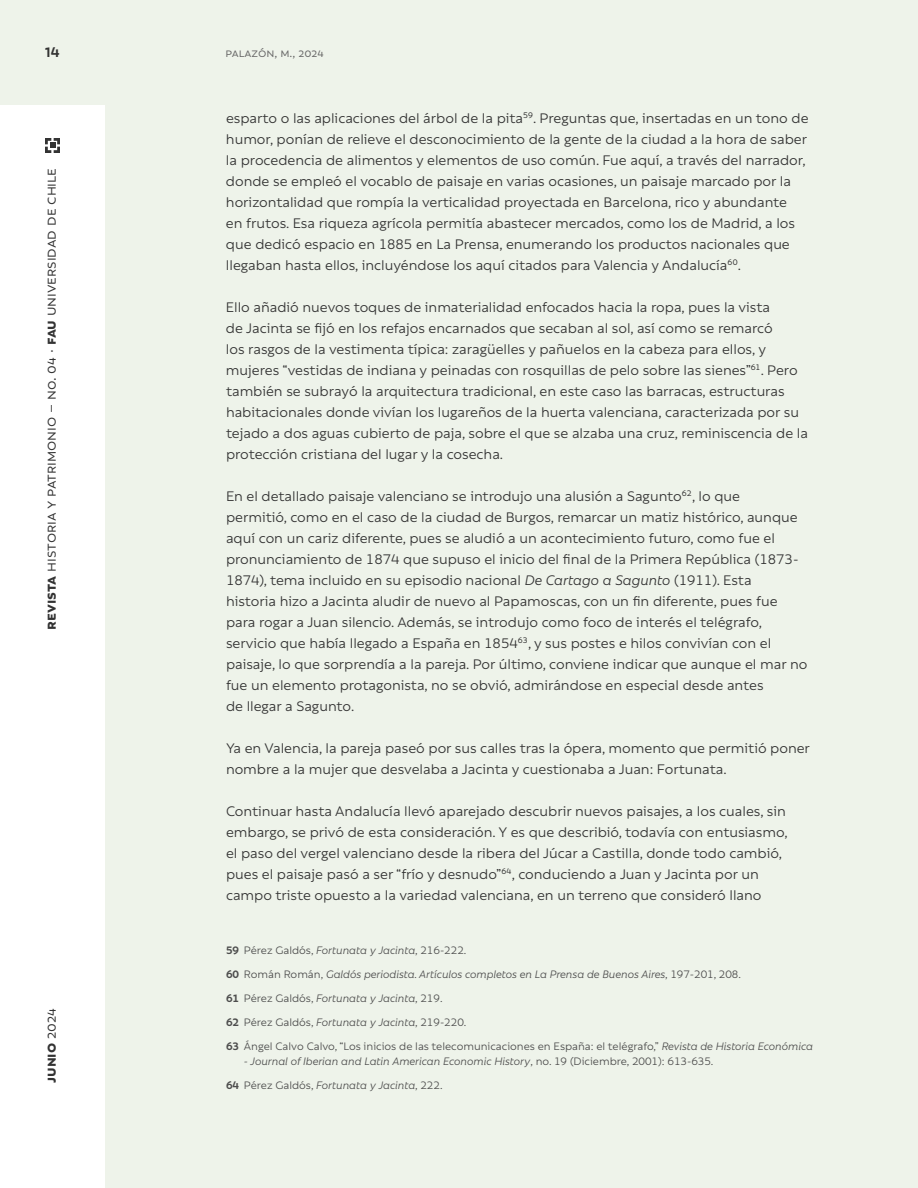
<style>
.page{position:relative;width:918px;height:1188px;background:#eef3ea}
.page>*{position:absolute;margin:0;border:0;box-sizing:border-box;transform-origin:0 0}
.t1{font:16.5px "Rebrand Txt";color:#333}
.t2{font:700 16.5px "Rebrand Txt";color:#333}
.t3{font:15px/21px "Rebrand Txt";color:#333}
.t4{font:700 15px "Rebrand Txt";color:#333}
.t5{font:13.5px "Rebrand Txt";color:#666}
.t6{font:11.7px/24px "Rebrand Txt";color:#4d4d4d}
.t7{font:italic 11.7px/24px "Rebrand Txt";color:#4d4d4d}
.s1{font-weight:700}
.s2{font-weight:400}
.s3{font-style:italic}
.s4{font-style:normal}
.s5{font-weight:700;font-style:normal}
</style>
<div class="page">
<div style="left:0;top:105px;width:105px;height:1083px;background:#fff"></div>
<svg style="left:45px;top:138px;width:15px;height:15px"></svg>
<p class="t4" style="left:45px;top:43px;width:16px">14</p>
<p class="t5" style="left:225px;top:45px;width:100px">palazón, m., 2024</p>
<p class="t1" style="left:42px;top:630px;width:463px;rotate:-90deg"><span class="s1">revista</span> historia y patrimonio – no. 04 · <span class="s1">fau</span> universidad de chile</p>
<p class="t2" style="left:41px;top:1083px;width:76px;rotate:-90deg">junio <span class="s2">2024</span></p>
<p class="t3" style="left:226px;top:108px;width:584px">esparto o las aplicaciones del árbol de la pita<sup>59</sup>. Preguntas que, insertadas en un tono de humor, ponían de relieve el desconocimiento de la gente de la ciudad a la hora de saber la procedencia de alimentos y elementos de uso común. Fue aquí, a través del narrador, donde se empleó el vocablo de paisaje en varias ocasiones, un paisaje marcado por la horizontalidad que rompía la verticalidad proyectada en Barcelona, rico y abundante<br>en frutos. Esa riqueza agrícola permitía abastecer mercados, como los de Madrid, a los que dedicó espacio en 1885 en La Prensa, enumerando los productos nacionales que llegaban hasta ellos, incluyéndose los aquí citados para Valencia y Andalucía<sup>60</sup>.</p>
<p class="t3" style="left:226px;top:297px;width:584px">Ello añadió nuevos toques de inmaterialidad enfocados hacia la ropa, pues la vista<br>de Jacinta se fijó en los refajos encarnados que secaban al sol, así como se remarcó<br>los rasgos de la vestimenta típica: zaragüelles y pañuelos en la cabeza para ellos, y mujeres “vestidas de indiana y peinadas con rosquillas de pelo sobre las sienes”<sup>61</sup>. Pero también se subrayó la arquitectura tradicional, en este caso las barracas, estructuras habitacionales donde vivían los lugareños de la huerta valenciana, caracterizada por su tejado a dos aguas cubierto de paja, sobre el que se alzaba una cruz, reminiscencia de la protección cristiana del lugar y la cosecha.</p>
<p class="t3" style="left:226px;top:486px;width:583px">En el detallado paisaje valenciano se introdujo una alusión a Sagunto<sup>62</sup>, lo que<br>permitió, como en el caso de la ciudad de Burgos, remarcar un matiz histórico, aunque aquí con un cariz diferente, pues se aludió a un acontecimiento futuro, como fue el pronunciamiento de 1874 que supuso el inicio del final de la Primera República (1873- 1874), tema incluido en su episodio nacional <span class="s3">De Cartago a Sagunto</span> (1911). Esta<br>historia hizo a Jacinta aludir de nuevo al Papamoscas, con un fin diferente, pues fue para rogar a Juan silencio. Además, se introdujo como foco de interés el telégrafo, servicio que había llegado a España en 1854<sup>63</sup>, y sus postes e hilos convivían con el paisaje, lo que sorprendía a la pareja. Por último, conviene indicar que aunque el mar no fue un elemento protagonista, no se obvió, admirándose en especial desde antes<br>de llegar a Sagunto.</p>
<p class="t3" style="left:226px;top:738px;width:586px">Ya en Valencia, la pareja paseó por sus calles tras la ópera, momento que permitió poner nombre a la mujer que desvelaba a Jacinta y cuestionaba a Juan: Fortunata.</p>
<p class="t3" style="left:226px;top:801px;width:563px">Continuar hasta Andalucía llevó aparejado descubrir nuevos paisajes, a los cuales, sin embargo, se privó de esta consideración. Y es que describió, todavía con entusiasmo, el paso del vergel valenciano desde la ribera del Júcar a Castilla, donde todo cambió, pues el paisaje pasó a ser “frío y desnudo”<sup>64</sup>, conduciendo a Juan y Jacinta por un campo triste opuesto a la variedad valenciana, en un terreno que consideró llano</p>
<p class="t6" style="left:226px;top:938px;width:588px"><span class="s1">59</span> Pérez Galdós, <span class="s3">Fortunata y Jacinta</span>, 216-222.<br><span class="s1">60</span> Román Román, <span class="s3">Galdós periodista. Artículos completos en La Prensa de Buenos Aires</span>, 197-201, 208.<br><span class="s1">61</span> Pérez Galdós, <span class="s3">Fortunata y Jacinta</span>, 219.<br><span class="s1">62</span> Pérez Galdós, <span class="s3">Fortunata y Jacinta</span>, 219-220.<br><span class="s1">63</span> Ángel Calvo Calvo, “Los inicios de las telecomunicaciones en España: el telégrafo,” <span class="s3">Revista de Historia Económica</span></p>
<p class="t7" style="left:226px;top:1049px;width:489px;text-indent:18px">- Journal of Iberian and Latin American Economic History<span class="s4">, no. 19 (Diciembre, 2001): 613-635.<br></span><span class="s5">64</span> <span class="s4">Pérez Galdós,</span> Fortunata y Jacinta<span class="s4">, 222.</span></p>
</div>
